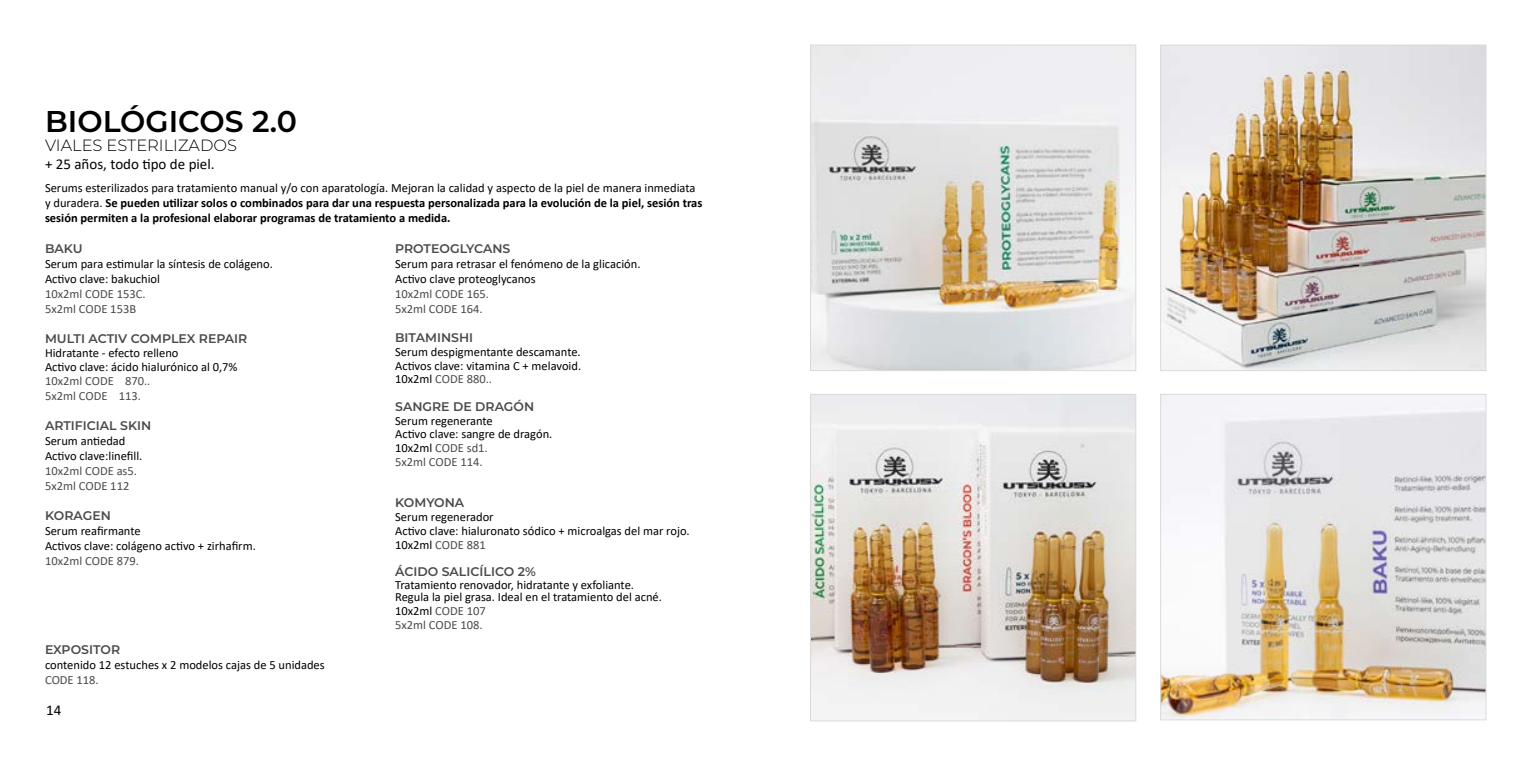
<style>
.page{position:relative;width:1531px;height:766px;background:#fff}
.page>*{position:absolute;margin:0;border:0;box-sizing:border-box;transform-origin:0 0}
.t1{font:600 30px "Montserrat";color:#000}
.t2{font:300 16.25px "Montserrat";color:#000}
.t3{font:15px "Calibri";color:#000}
.t4{font:12.5px/13.8px "Calibri";color:#000}
.t5{font:700 12.5px/15px "Calibri";color:#000}
.t6{font:12.5px/15px "Calibri";color:#4a4a49}
.t7{font:600 12.5px "Montserrat";color:#4a4a49}
.s1{font-weight:400}
.s2{color:#4a4a49}
.s3{color:#000}
</style>
<div class="page">
<img style="left:1162px;top:47px;width:322px;height:321px">
<div style="left:1160px;top:45px;width:326px;height:325px;border:1px solid #dadada"></div>
<img style="left:812px;top:47px;width:322px;height:321px">
<div style="left:810px;top:45px;width:326px;height:325px;border:1px solid #dadada"></div>
<img style="left:1162px;top:396px;width:322px;height:321px">
<div style="left:1160px;top:394px;width:326px;height:325px;border:1px solid #dadada"></div>
<img style="left:812px;top:396px;width:322px;height:323px">
<div style="left:810px;top:394px;width:326px;height:327px;border:1px solid #dadada"></div>
<h1 class="t1" style="left:45px;top:100px;width:253px">BIOLÓGICOS 2.0</h1>
<h2 class="t2" style="left:45px;top:134px;width:193px">VIALES ESTERILIZADOS</h2>
<p class="t3" style="left:45px;top:154px;width:171px">+ 25 años, todo tipo de piel.</p>
<p class="t5" style="left:45px;top:180px;width:659px"><span class="s1">Serums esterilizados para tratamiento manual y/o con aparatología. Mejoran la calidad y aspecto de la piel de manera inmediata y duradera.</span> Se pueden utilizar solos o combinados para dar una respuesta personalizada para la evolución de la piel, sesión tras sesión permiten a la profesional elaborar programas de tratamiento a medida.</p>
<p class="t7" style="left:45px;top:240px;width:39px">BAKU</p>
<p class="t4" style="left:45px;top:256px;width:229px;line-height:15px">Serum para estimular la síntesis de colágeno.<br>Activo clave: bakuchiol</p>
<p class="t6" style="left:45px;top:286px;width:102px">10x2ml CODE 153C.<br>5x2ml CODE 153B</p>
<p class="t7" style="left:45px;top:330px;width:204px">MULTI ACTIV COMPLEX REPAIR</p>
<p class="t4" style="left:45px;top:345px;width:194px">Hidratante - efecto relleno<br>Activo clave: ácido hialurónico al 0,7%</p>
<p class="t6" style="left:45px;top:372px;width:107px">10x2ml CODE 870..<br>5x2ml CODE 113.</p>
<p class="t7" style="left:45px;top:416px;width:108px">ARTIFICIAL SKIN</p>
<p class="t4" style="left:45px;top:432px;width:99px;line-height:15px">Serum antiedad<br>Activo clave:linefill.</p>
<p class="t6" style="left:45px;top:462px;width:94px">10x2ml CODE as5.<br>5x2ml CODE 112</p>
<p class="t7" style="left:45px;top:506px;width:67px">KORAGEN</p>
<p class="t4" style="left:45px;top:522px;width:212px;line-height:15px">Serum reafirmante<br>Activos clave: colágeno activo + zirhafirm.</p>
<p class="t6" style="left:45px;top:552px;width:95px">10x2ml CODE 879.</p>
<p class="t7" style="left:395px;top:240px;width:117px">PROTEOGLYCANS</p>
<p class="t4" style="left:395px;top:256px;width:247px;line-height:15px">Serum para retrasar el fenómeno de la glicación.<br>Activo clave proteoglycanos</p>
<p class="t6" style="left:395px;top:286px;width:95px">10x2ml CODE 165.<br>5x2ml CODE 164.</p>
<p class="t7" style="left:395px;top:328px;width:79px">BITAMINSHI</p>
<p class="t4" style="left:395px;top:344px;width:188px;text-align:justify">Serum despigmentante descamante.<br>Activos clave: vitamina C + melavoid.<br>10x2ml <span class="s2">CODE 880..</span></p>
<p class="t7" style="left:395px;top:397px;width:141px">SANGRE DE DRAGÓN</p>
<p class="t4" style="left:395px;top:413px;width:159px">Serum regenerante<br>Activo clave: sangre de dragón.<br>10x2ml <span class="s2">CODE sd1.<br>5x2ml CODE 114.</span></p>
<p class="t7" style="left:395px;top:493px;width:71px">KOMYONA</p>
<p class="t4" style="left:395px;top:509px;width:296px">Serum regenerador<br>Activo clave: hialuronato sódico + microalgas del mar rojo.<br>10x2ml <span class="s2">CODE 881</span></p>
<p class="t7" style="left:395px;top:562px;width:142px">ÁCIDO SALICÍLICO 2%</p>
<p class="t4" style="left:395px;top:577px;width:268px;line-height:12.5px">Tratamiento renovador, hidratante y exfoliante.<br>Regula la piel grasa. Ideal en el tratamiento del acné.</p>
<p class="t6" style="left:395px;top:603px;width:92px;line-height:13.8px"><span class="s3">10x2ml</span> CODE 107<br>5x2ml CODE 108.</p>
<p class="t7" style="left:45px;top:640px;width:77px">EXPOSITOR</p>
<p class="t4" style="left:45px;top:657px;width:281px">contenido 12 estuches x 2 modelos cajas de 5 unidades</p>
<p class="t6" style="left:45px;top:671px;width:55px">CODE 118.</p>
<p class="t3" style="left:46px;top:699px;width:17px">14</p>
</div>
